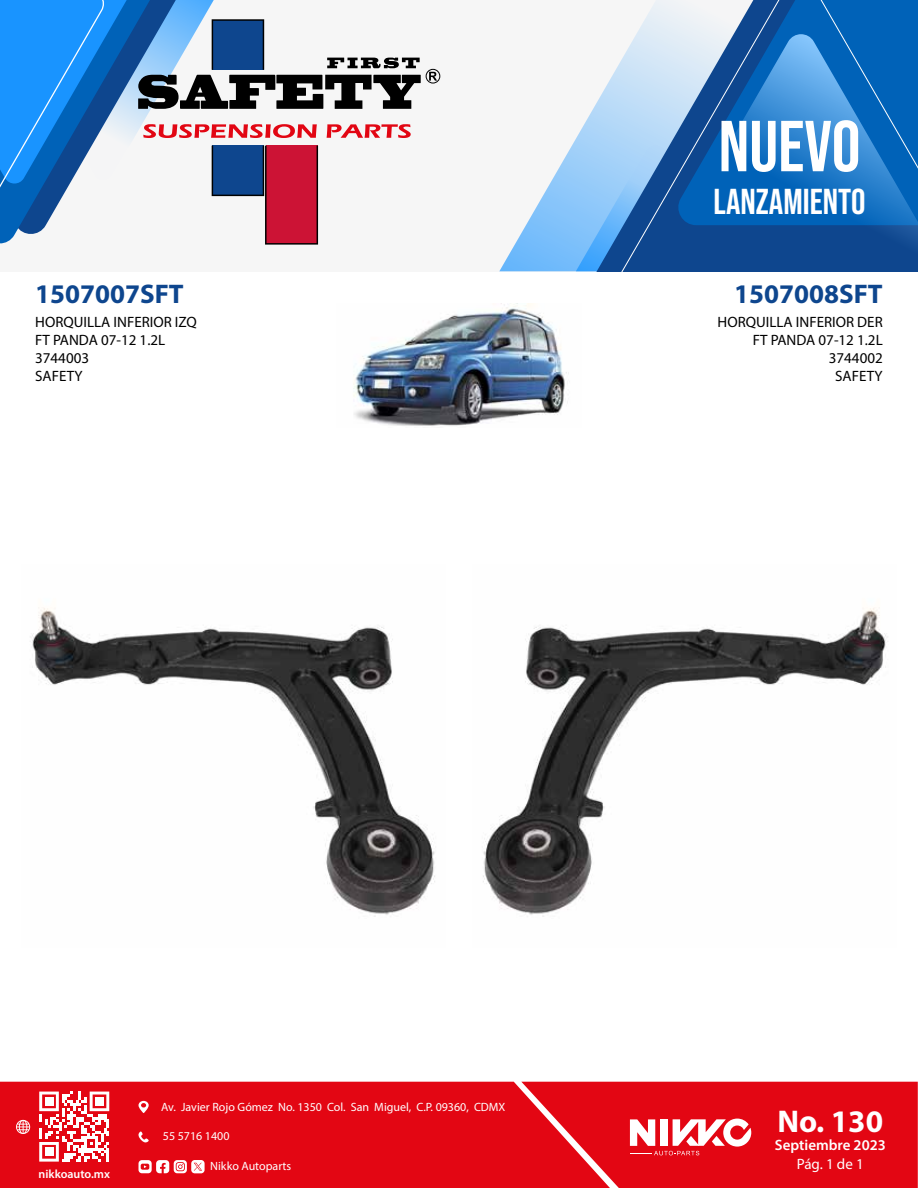
<style>
.page{position:relative;width:918px;height:1188px;background:#fff}
.page>*{position:absolute;margin:0;border:0;box-sizing:border-box;transform-origin:0 0}
.t1{font:72px "Bebas Neue";color:#fff}
.t2{font:36px "Bebas Neue";color:#fff}
.t3{font:700 31.5px "Myriad Pro";color:#fff}
.t4{font:700 27px "Myriad Pro";color:#0e468e}
.t5{font:15px/18px "Myriad Pro";color:#000}
.t6{font:600 15px "Myriad Pro";color:#fff}
.t7{font:15px "Myriad Pro";color:#fff}
.t8{font:12px "Myriad Pro";color:#fff}
.t9{font:600 12px "Myriad Pro";color:#fff}
</style>
<div class="page">
<div style="left:0;top:0;width:918px;height:271px;background:#f6f6f6"></div>
<svg style="left:499px;top:187px;width:49px;height:84px"></svg>
<svg style="left:548px;top:0;width:370px;height:271px"></svg>
<svg style="left:656px;top:34px;width:262px;height:237px;background:#256fb7"></svg>
<div style="left:0;top:1082px;width:521px;height:106px;background:#e30613"></div>
<svg style="left:39px;top:1092px;width:70px;height:70px"></svg>
<div style="left:45px;top:1097px;width:8px;height:9px;background:#fff"></div>
<div style="left:95px;top:1097px;width:9px;height:9px;background:#fff"></div>
<div style="left:45px;top:1148px;width:8px;height:8px;background:#fff"></div>
<svg style="left:16px;top:1120px;width:14px;height:14px"></svg>
<svg style="left:139px;top:1101px;width:10px;height:12px"></svg>
<svg style="left:139px;top:1131px;width:10px;height:12px"></svg>
<svg style="left:139px;top:1160px;width:66px;height:13px"></svg>
<svg style="left:521px;top:1082px;width:397px;height:106px;background:#e41723"></svg>
<svg style="left:0;top:0;width:440px;height:245px"></svg>
<img style="left:30px;top:607px;width:405px;height:310px">
<img style="left:483px;top:607px;width:405px;height:310px">
<img style="left:353px;top:303px;width:215px;height:123px">
<h3 class="t4" style="left:35px;top:277px;width:150px">1507007SFT</h3>
<p class="t5" style="left:35px;top:313px;width:163px">HORQUILLA INFERIOR IZQ<br>FT PANDA 07-12 1.2L<br>3744003<br>SAFETY</p>
<h1 class="t1" style="left:719px;top:106px;width:143px">NUEVO</h1>
<h2 class="t2" style="left:714px;top:182px;width:153px">LANZAMIENTO</h2>
<h3 class="t4" style="left:734px;top:277px;width:150px">1507008SFT</h3>
<p class="t5" style="left:718px;top:313px;width:167px;text-align:right">HORQUILLA INFERIOR DER<br>FT PANDA 07-12 1.2L<br>3744002<br>SAFETY</p>
<p class="t9" style="left:39px;top:1167px;width:73px">nikkoauto.mx</p>
<p class="t8" style="left:161px;top:1099px;width:346px">Av. Javier Rojo Gómez No. 1350 Col. San Miguel, C.P. 09360, CDMX</p>
<p class="t8" style="left:163px;top:1129px;width:68px">55 5716 1400</p>
<p class="t8" style="left:210px;top:1159px;width:83px">Nikko Autoparts</p>
<h3 class="t3" style="left:777px;top:1101px;width:107px">No. 130</h3>
<p class="t6" style="left:775px;top:1135px;width:112px">Septiembre 2023</p>
<p class="t7" style="left:797px;top:1155px;width:68px">Pág. 1 de 1</p>
</div>
